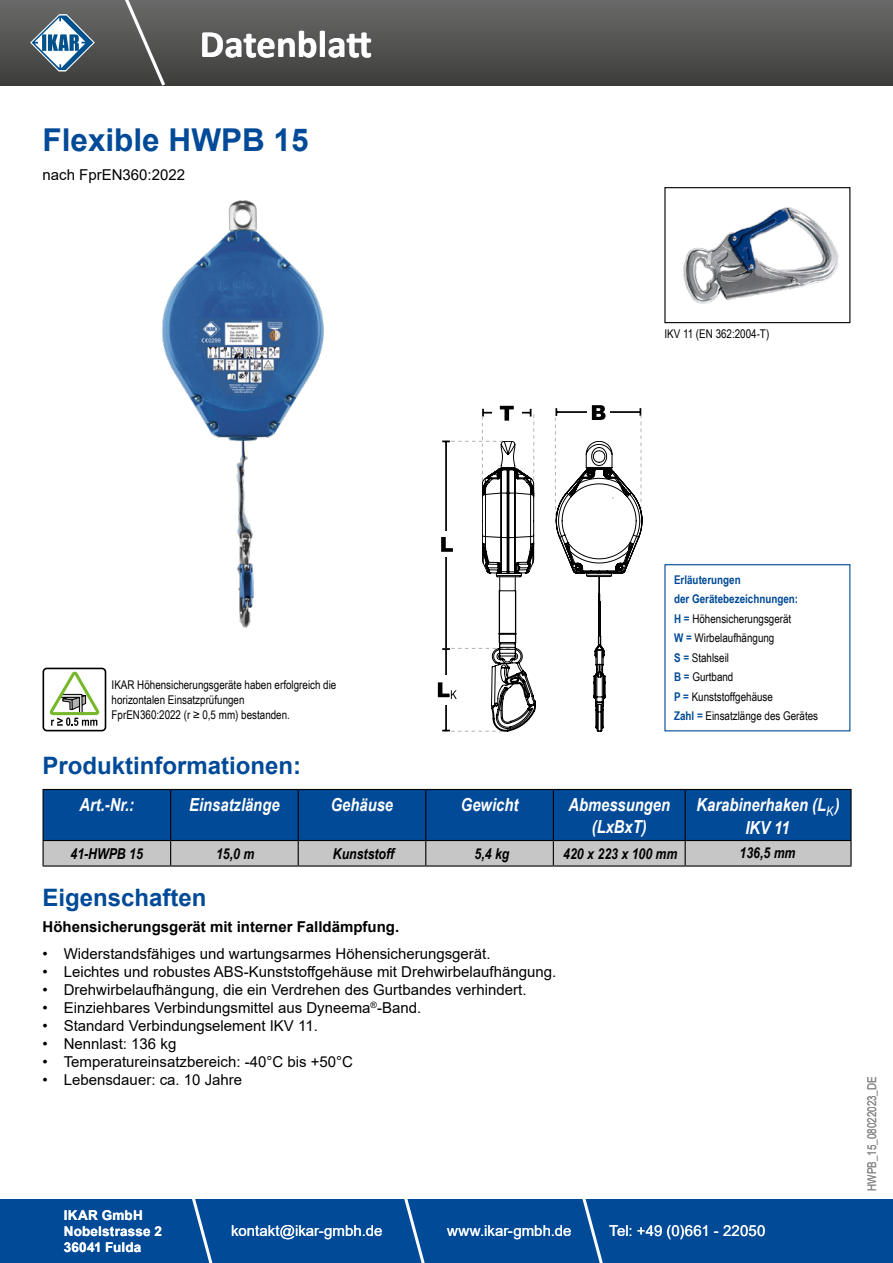
<style>
.page{position:relative;width:893px;height:1263px;background:#fff}
.page>*{position:absolute;margin:0;border:0;box-sizing:border-box;transform-origin:0 0}
.t1{font:700 39px "Calibri";color:#fff}
.t2{font:700 31.5px "Arial";color:#004a98}
.t3{font:700 24px "Arial";color:#004a98}
.t4{font:italic 700 18px/21.6px "Arial Narrow";color:#fff;text-align:center}
.t5{font:15px "Arial";color:#000}
.t6{font:15px "Arial";color:#fff}
.t7{font:italic 700 15px "Arial Narrow";color:#000}
.t8{font:700 15px "Arial";color:#000}
.t9{font:700 13.5px/16.2px "Arial";letter-spacing:.015em;color:#fff}
.t10{font:12px/19.5px "Arial Narrow";color:#000}
.t11{font:12px "Arial Narrow";color:#878787}
.s1{font-weight:700;color:#004a98}
</style>
<div class="page">
<div style="left:0;top:0;width:893px;height:85px;background:linear-gradient(to bottom,#6a6a69,#3e3e3d)"></div>
<svg style="left:117px;top:0;width:51px;height:86px;background:#5f5e5e"></svg>
<svg style="left:30px;top:14px;width:65px;height:58px"></svg>
<div style="left:0;top:1199px;width:893px;height:64px;background:#004a98"></div>
<svg style="left:192px;top:1199px;width:21px;height:64px"></svg>
<svg style="left:404px;top:1199px;width:21px;height:64px"></svg>
<svg style="left:582px;top:1199px;width:21px;height:64px"></svg>
<div style="left:43px;top:668px;width:63px;height:63px;border:2px solid #000;border-radius:4px"></div>
<svg style="left:48px;top:668px;width:54px;height:58px"></svg>
<img style="left:162px;top:200px;width:162px;height:428px">
<img style="left:683px;top:207px;width:156px;height:97px">
<div style="left:664px;top:187px;width:186px;height:136px;border:1px solid #000"></div>
<svg style="left:500px;top:405px;width:14px;height:1px"></svg>
<svg style="left:555px;top:405px;width:87px;height:326px"></svg>
<svg style="left:438px;top:406px;width:98px;height:326px"></svg>
<hr style="left:850px;top:841px;width:2px;height:24px;background:#000">
<hr style="left:685px;top:865px;width:167px;height:1px;background:#000">
<hr style="left:685px;top:789px;width:167px;height:1px;background:#000">
<hr style="left:850px;top:790px;width:2px;height:25px;background:#000">
<svg style="left:43px;top:789px;width:808px;height:77px;background:#3e6fa2"></svg>
<hr style="left:850px;top:815px;width:2px;height:25px;background:#000">
<hr style="left:43px;top:840px;width:128px;height:1px;background:#000">
<hr style="left:171px;top:840px;width:127px;height:1px;background:#000">
<hr style="left:298px;top:840px;width:128px;height:1px;background:#000">
<hr style="left:426px;top:840px;width:127px;height:1px;background:#000">
<hr style="left:553px;top:840px;width:132px;height:1px;background:#000">
<hr style="left:685px;top:840px;width:167px;height:1px;background:#000">
<h1 class="t1" style="left:200px;top:17px;width:174px">Datenblatt</h1>
<h1 class="t1" style="left:346px;top:17px;width:27px">t</h1>
<h2 class="t2" style="left:43px;top:117px;width:268px">Flexible HWPB 15</h2>
<p class="t5" style="left:43px;top:164px;width:144px">nach FprEN360:2022</p>
<p class="t10" style="left:664px;top:324px;width:106px">IKV 11 (EN 362:2004-T)</p>
<p class="t10" style="left:112px;top:677px;width:226px;line-height:15px">IKAR Höhensicherungsgeräte haben erfolgreich die horizontalen Einsatzprüfungen<br>FprEN360:2022 (r ≥ 0,5 mm) bestanden.</p>
<p class="t10" style="left:674px;top:569px;width:146px"><span class="s1">Erläuterungen<br>der Gerätebezeichnungen:<br>H =</span> Höhensicherungsgerät<br><span class="s1">W =</span> Wirbelaufhängung<br><span class="s1">S =</span> Stahlseil<br><span class="s1">B =</span> Gurtband<br><span class="s1">P =</span> Kunststoffgehäuse<br><span class="s1">Zahl =</span> Einsatzlänge des Gerätes</p>
<h3 class="t3" style="left:43px;top:749px;width:260px">Produktinformationen:</h3>
<p class="t4" style="left:79px;top:793px;width:56px">Art.-Nr.:</p>
<p class="t4" style="left:189px;top:793px;width:92px">Einsatzlänge</p>
<p class="t4" style="left:331px;top:793px;width:64px">Gehäuse</p>
<p class="t4" style="left:461px;top:793px;width:59px">Gewicht</p>
<p class="t4" style="left:568px;top:793px;width:103px">Abmessungen (LxBxT)</p>
<p class="t4" style="left:697px;top:793px;width:144px">Karabinerhaken (L<sub>K</sub>)</p>
<p class="t4" style="left:745px;top:816px;width:46px">IKV 11</p>
<p class="t7" style="left:71px;top:842px;width:74px">41-HWPB 15</p>
<p class="t7" style="left:216px;top:842px;width:40px">15,0 m</p>
<p class="t7" style="left:333px;top:842px;width:63px">Kunststoff</p>
<p class="t7" style="left:475px;top:842px;width:36px">5,4 kg</p>
<p class="t7" style="left:563px;top:842px;width:116px">420 x 223 x 100 mm</p>
<p class="t7" style="left:739px;top:841px;width:58px">136,5 mm</p>
<h3 class="t3" style="left:43px;top:880px;width:166px">Eigenschaften</h3>
<p class="t8" style="left:43px;top:916px;width:358px">Höhensicherungsgerät mit interner Falldämpfung.</p>
<p class="t5" style="left:43px;top:943px;width:450px">• Widerstandsfähiges und wartungsarmes Höhensicherungsgerät.</p>
<p class="t5" style="left:43px;top:961px;width:515px">• Leichtes und robustes ABS-Kunststoffgehäuse mit Drehwirbelaufhängung.</p>
<p class="t5" style="left:43px;top:979px;width:486px">• Drehwirbelaufhängung, die ein Verdrehen des Gurtbandes verhindert.</p>
<p class="t5" style="left:43px;top:997px;width:380px">• Einziehbares Verbindungsmittel aus Dyneema<sup>®</sup>-Band.</p>
<p class="t5" style="left:43px;top:1015px;width:277px">• Standard Verbindungselement IKV 11.</p>
<p class="t5" style="left:43px;top:1033px;width:135px">• Nennlast: 136 kg</p>
<p class="t5" style="left:43px;top:1051px;width:312px">• Temperatureinsatzbereich: -40°C bis +50°C</p>
<p class="t5" style="left:43px;top:1069px;width:201px">• Lebensdauer: ca. 10 Jahre</p>
<p class="t9" style="left:64px;top:1207px;width:100px">IKAR GmbH<br>Nobelstrasse 2<br>36041 Fulda</p>
<p class="t6" style="left:231px;top:1220px;width:153px">kontakt@ikar-gmbh.de</p>
<p class="t6" style="left:447px;top:1220px;width:126px">www.ikar-gmbh.de</p>
<p class="t6" style="left:609px;top:1220px;width:158px">Tel: +49 (0)661 - 22050</p>
<p class="t11" style="left:863px;top:1191px;width:116px;rotate:-90deg">HWPB_15_08022023_DE</p>
</div>
